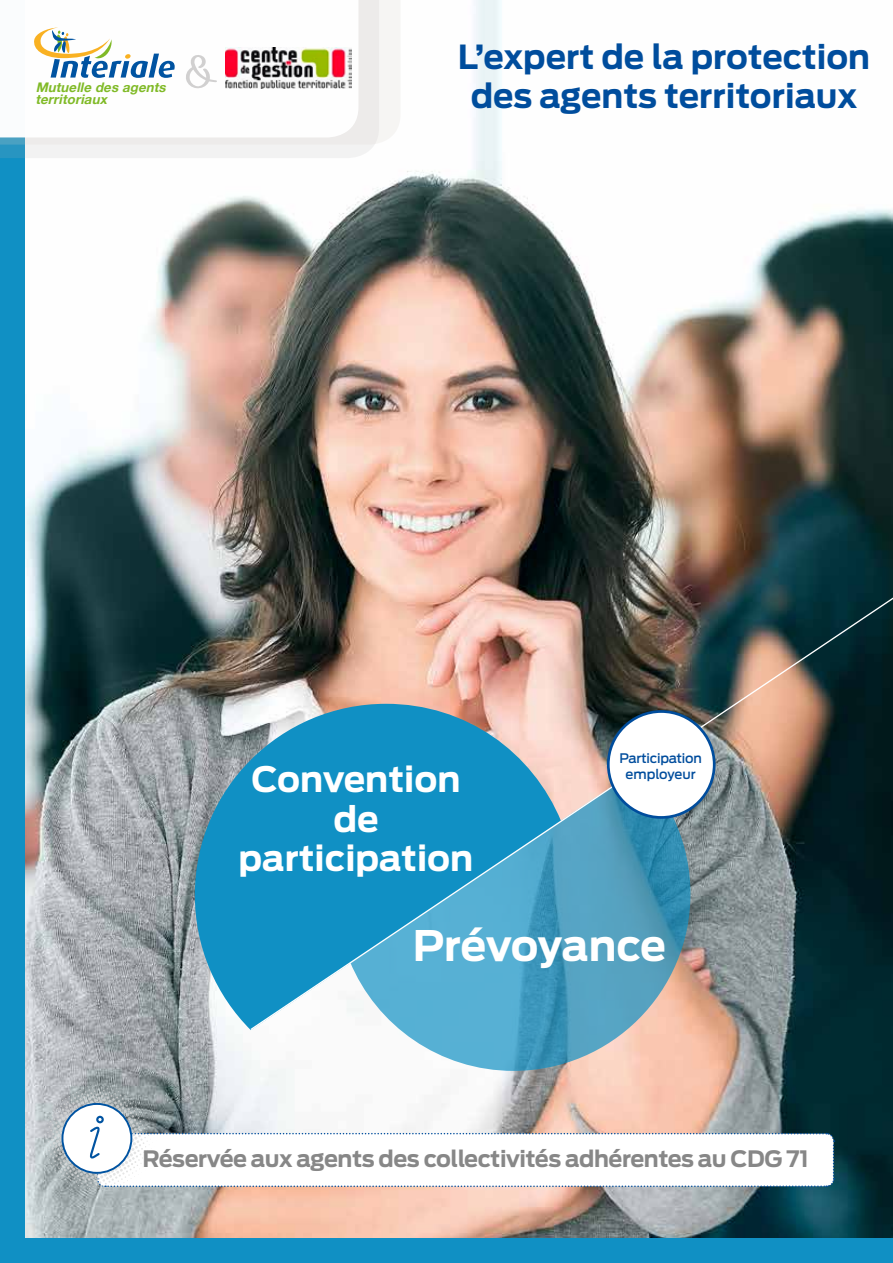
<style>
.page{position:relative;width:893px;height:1263px;background:#1090c4}
.page>*{position:absolute;margin:0;border:0;box-sizing:border-box;transform-origin:0 0}
.t1{font:700 41.85px "Antenna";letter-spacing:-.01em;color:#fff}
.t2{font:700 34.8px/39.5px "Antenna";color:#fff;text-align:center}
.t3{font:700 33px/39.6px "Antenna";color:#004d9d;text-align:center}
.t4{font:700 22.5px "Antenna";letter-spacing:-.02em;color:#878787}
.t5{font:italic 700 13.2px/12.6px "Helvetica Neue";color:#80ba27}
.t6{font:500 13.05px/15.8px "Antenna";letter-spacing:-.02em;color:#004d9d;text-align:center}
</style>
<div class="page">
<img style="left:25px;top:0;width:868px;height:1237px">
<svg style="left:0;top:145px;width:379px;height:13px;background:#e5ecef"></svg>
<svg style="left:0;top:0;width:401px;height:145px;background:#ededed"></svg>
<div style="left:0;top:0;width:358px;height:137px;background:#fefefe"></div>
<svg style="left:38px;top:1079px;width:797px;height:118px;background:#d9d7d6"></svg>
<svg style="left:32px;top:27px;width:143px;height:51px;background:#cdd9dc"></svg>
<img style="left:225px;top:48px;width:126px;height:41px">
<svg style="left:350px;top:1031px;width:340px;height:40px;background:#abc5cf"></svg>
<svg style="left:195px;top:704px;width:54px;height:326px"></svg>
<img style="left:249px;top:577px;width:644px;height:454px">
<div style="left:608px;top:711px;width:106px;height:106px;background:#fff;border-radius:50%"></div>
<div style="left:607px;top:710px;width:108px;height:109px;border:3px solid #004d9d;border-radius:50%"></div>
<svg style="left:186px;top:55px;width:31px;height:33px"></svg>
<p class="t5" style="left:35px;top:80px;width:135px">Mutuelle des agents territoriaux</p>
<h3 class="t3" style="left:458px;top:37px;width:414px">L’expert de la protection des agents territoriaux</h3>
<h2 class="t2" style="left:239px;top:760px;width:236px">Convention de participation</h2>
<p class="t6" style="left:619px;top:751px;width:84px">Participation employeur</p>
<h1 class="t1" style="left:413px;top:921px;width:255px">Prévoyance</h1>
<p class="t4" style="left:142px;top:1146px;width:668px">Réservée aux agents des collectivités adhérentes au CDG 71</p>
</div>
